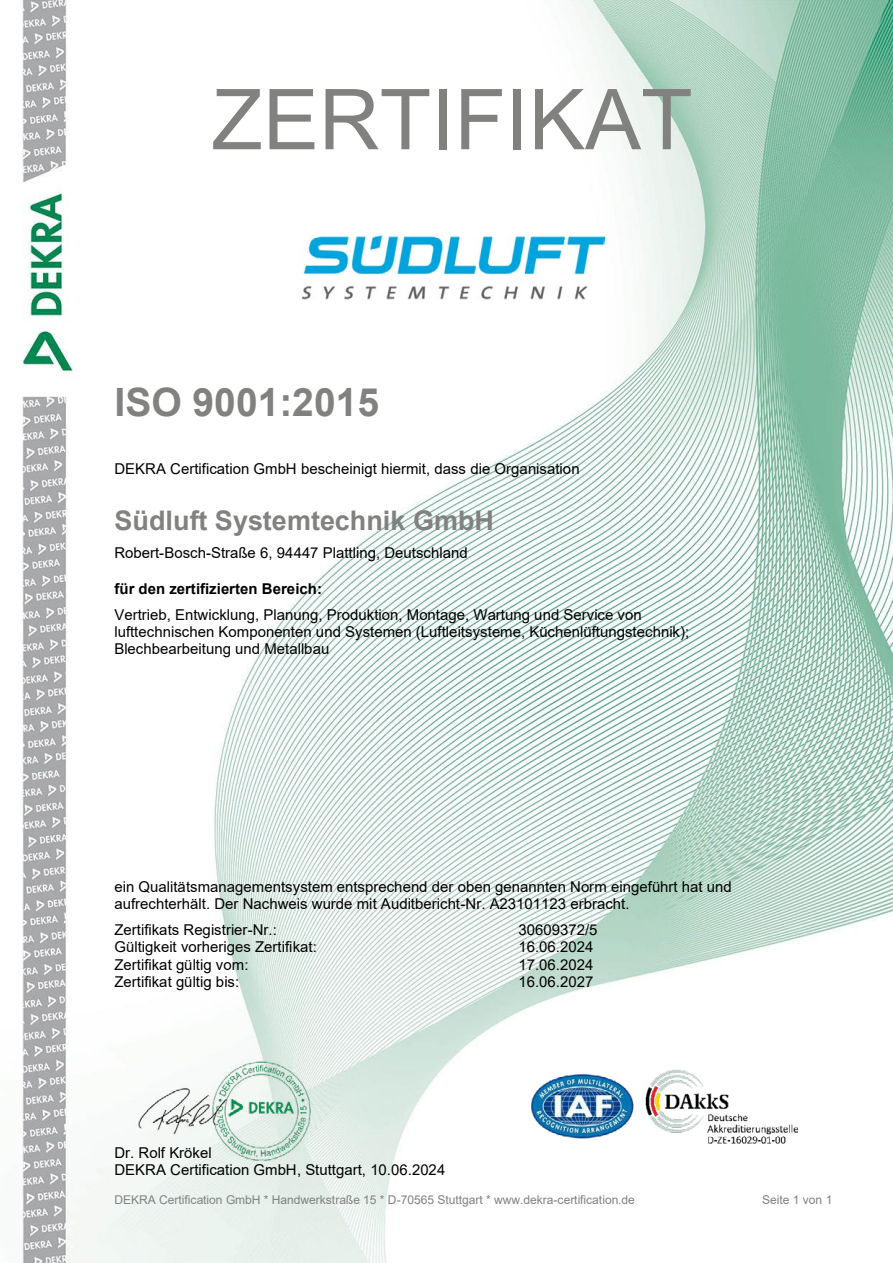
<style>
.page{position:relative;width:893px;height:1263px;background:#fff}
.page>*{position:absolute;margin:0;border:0;box-sizing:border-box;transform-origin:0 0}
.t1{font:84px "Arial";color:#818180}
.t2{font:700 39px "Arial";color:#818180}
.t3{font:700 27px "Arial";color:#818180}
.t4{font:15px/17.2px "Arial";color:#000}
.t5{font:700 15px "Arial";color:#000}
.t6{font:12px "Arial";letter-spacing:-.005em;color:#818180}
</style>
<div class="page">
<img style="left:22px;top:0;width:870px;height:1262px">
<img style="left:132px;top:1060px;width:181px;height:102px">
<img style="left:633px;top:1057px;width:177px;height:98px">
<img style="left:518px;top:1061px;width:120px;height:100px">
<img style="left:299px;top:235px;width:306px;height:73px">
<h1 class="t1" style="left:211px;top:88px;width:482px">ZERTIFIKAT</h1>
<h2 class="t2" style="left:114px;top:387px;width:266px">ISO 9001:2015</h2>
<p class="t4" style="left:114px;top:461px;width:467px">DEKRA Certification GmbH bescheinigt hiermit, dass die Organisation</p>
<h3 class="t3" style="left:114px;top:510px;width:381px">Südluft Systemtechnik GmbH</h3>
<p class="t4" style="left:114px;top:546px;width:355px">Robert-Bosch-Straße 6, 94447 Plattling, Deutschland</p>
<p class="t5" style="left:114px;top:583px;width:209px">für den zertifizierten Bereich:</p>
<p class="t4" style="left:114px;top:607px;width:576px">Vertrieb, Entwicklung, Planung, Produktion, Montage, Wartung und Service von lufttechnischen Komponenten und Systemen (Luftleitsysteme, Küchenlüftungstechnik);<br>Blechbearbeitung und Metallbau</p>
<p class="t4" style="left:114px;top:879px;width:619px">ein Qualitätsmanagementsystem entsprechend der oben genannten Norm eingeführt hat und aufrechterhält. Der Nachweis wurde mit Auditbericht-Nr. A23101123 erbracht.</p>
<p class="t4" style="left:114px;top:922px;width:204px">Zertifikats Registrier-Nr.:<br>Gültigkeit vorheriges Zertifikat:<br>Zertifikat gültig vom:<br>Zertifikat gültig bis:</p>
<p class="t4" style="left:518px;top:922px;width:81px">30609372/5<br>16.06.2024<br>17.06.2024<br>16.06.2027</p>
<p class="t4" style="left:114px;top:1145px;width:332px">Dr. Rolf Krökel<br>DEKRA Certification GmbH, Stuttgart, 10.06.2024</p>
<p class="t6" style="left:114px;top:1195px;width:522px">DEKRA Certification GmbH * Handwerkstraße 15 * D-70565 Stuttgart * www.dekra-certification.de</p>
<p class="t6" style="left:762px;top:1195px;width:72px">Seite 1 von 1</p>
</div>
